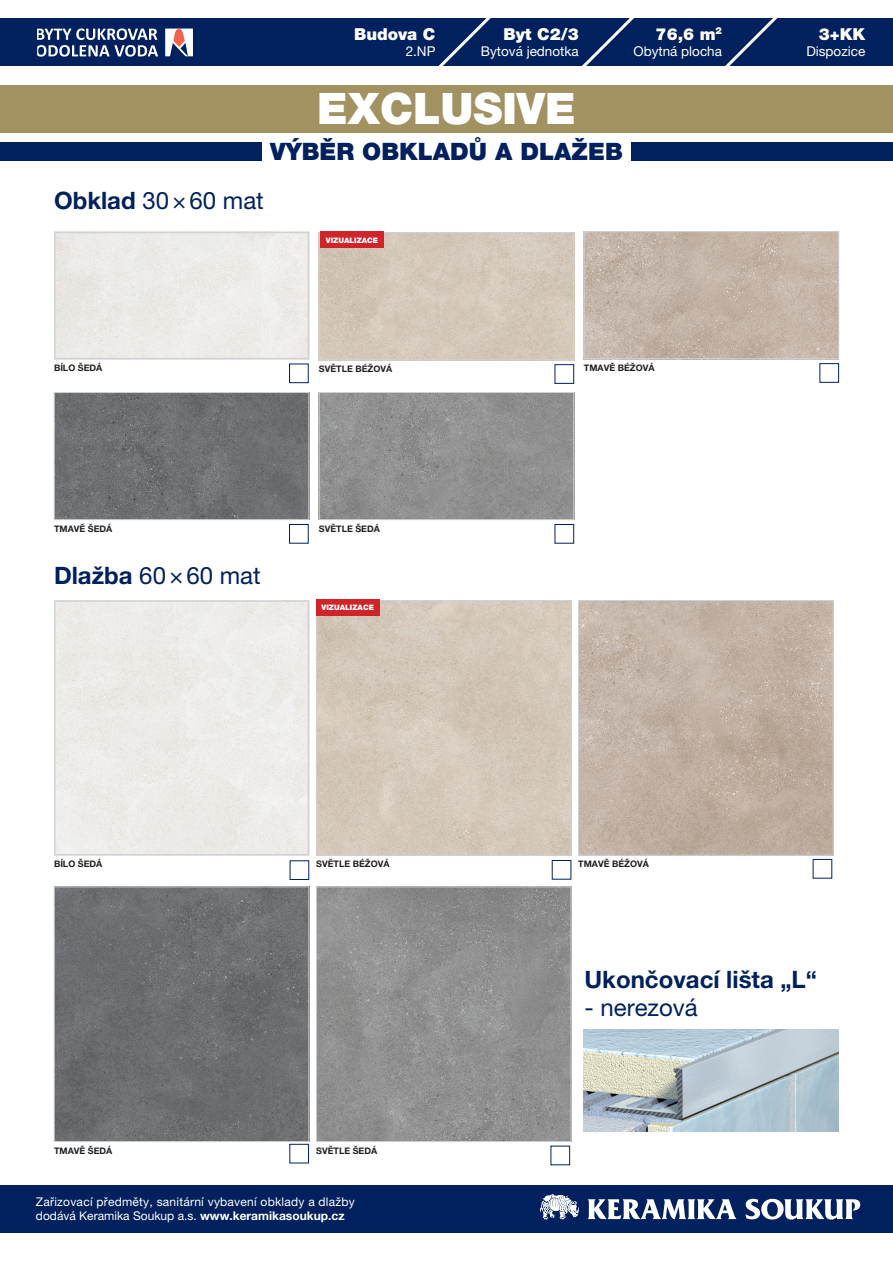
<style>
.page{position:relative;width:893px;height:1263px;background:#fff}
.page>*{position:absolute;margin:0;border:0;box-sizing:border-box;transform-origin:0 0}
.t1{font:900 43.5px "Helvetica Neue LT Pro";color:#fff}
._2013_popis_serie{font:24px "Helvetica Neue LT Pro";color:#00215d}
.t2{font:900 24px "Helvetica Neue LT Pro";color:#00215d}
._2013_popis_serie-2{font:700 24px "Helvetica Neue LT Pro";color:#00215d}
.t3{font:900 16.5px "Helvetica Neue LT Pro";color:#fff}
.t4{font:13.5px "Helvetica Neue LT Pro";color:#fff}
.t5{font:12px/14.4px "Helvetica Neue LT Pro";letter-spacing:.02em;color:#fff}
._2020_Popisek_pod_dl{font:700 9px "Helvetica Neue LT Pro";color:#231f20}
._2020_Popisek_pod_dl-2{font:900 7.5px "Helvetica Neue LT Pro";color:#fff}
.s1{font-weight:700}
</style>
<div class="page">
<div style="left:0;top:1185px;width:893px;height:48px;background:#00215d"></div>
<svg style="left:588px;top:1199px;width:149px;height:20px"></svg>
<svg style="left:745px;top:1199px;width:115px;height:20px"></svg>
<svg style="left:540px;top:1194px;width:39px;height:25px"></svg>
<div style="left:0;top:85px;width:893px;height:48px;background:#a29161"></div>
<div style="left:0;top:18px;width:893px;height:48px;background:#00215d"></div>
<svg style="left:37px;top:28px;width:121px;height:29px"></svg>
<svg style="left:165px;top:29px;width:28px;height:27px"></svg>
<svg style="left:438px;top:18px;width:53px;height:48px"></svg>
<svg style="left:582px;top:18px;width:52px;height:48px"></svg>
<svg style="left:725px;top:18px;width:53px;height:48px"></svg>
<div style="left:0;top:142px;width:261px;height:19px;background:#00215d"></div>
<div style="left:632px;top:142px;width:261px;height:19px;background:#00215d"></div>
<div style="left:555px;top:364px;width:19px;height:20px;border:1px solid #00215d"></div>
<img style="left:321px;top:394px;width:251px;height:124px">
<div style="left:319px;top:392px;width:255px;height:128px;border:1px solid #d1d2d4"></div>
<img style="left:56px;top:394px;width:251px;height:124px">
<div style="left:54px;top:392px;width:255px;height:128px;border:1px solid #d1d2d4"></div>
<div style="left:57px;top:235px;width:249px;height:121px;background:#edebe8"></div>
<div style="left:54px;top:232px;width:255px;height:127px;border:2px solid #d1d2d4"></div>
<div style="left:289px;top:364px;width:20px;height:19px;border:1px solid #00215d"></div>
<img style="left:56px;top:889px;width:251px;height:251px">
<div style="left:54px;top:887px;width:255px;height:255px;border:1px solid #d1d2d4"></div>
<div style="left:289px;top:1144px;width:20px;height:19px;border:1px solid #00215d"></div>
<img style="left:318px;top:889px;width:251px;height:251px">
<div style="left:316px;top:887px;width:255px;height:255px;border:1px solid #d1d2d4"></div>
<div style="left:551px;top:1146px;width:19px;height:19px;border:1px solid #00215d"></div>
<div style="left:57px;top:603px;width:249px;height:249px;background:#edece9"></div>
<div style="left:54px;top:600px;width:255px;height:255px;border:2px solid #d1d2d4"></div>
<div style="left:289px;top:524px;width:20px;height:20px;border:1px solid #00215d"></div>
<img style="left:586px;top:233px;width:251px;height:124px">
<div style="left:584px;top:231px;width:255px;height:128px;border:1px solid #d1d2d4"></div>
<div style="left:819px;top:363px;width:20px;height:20px;border:1px solid #00215d"></div>
<div style="left:555px;top:524px;width:19px;height:20px;border:1px solid #00215d"></div>
<img style="left:580px;top:602px;width:251px;height:251px">
<div style="left:578px;top:600px;width:255px;height:255px;border:1px solid #d1d2d4"></div>
<div style="left:813px;top:859px;width:19px;height:19px;border:1px solid #00215d"></div>
<img style="left:318px;top:602px;width:251px;height:251px">
<div style="left:316px;top:600px;width:255px;height:255px;border:1px solid #d1d2d4"></div>
<div style="left:552px;top:860px;width:19px;height:19px;border:1px solid #00215d"></div>
<div style="left:316px;top:600px;width:63px;height:16px;background:#d1232a"></div>
<img style="left:584px;top:1030px;width:255px;height:101px">
<img style="left:321px;top:234px;width:251px;height:124px">
<div style="left:319px;top:232px;width:255px;height:128px;border:1px solid #d1d2d4"></div>
<div style="left:320px;top:232px;width:64px;height:16px;background:#d1232a"></div>
<h3 class="t3" style="left:354px;top:24px;width:83px">Budova C</h3>
<h3 class="t4" style="left:406px;top:43px;width:31px">2.NP</h3>
<h3 class="t3" style="left:503px;top:24px;width:77px">Byt C2/3</h3>
<h3 class="t4" style="left:481px;top:43px;width:99px">Bytová jednotka</h3>
<h3 class="t3" style="left:656px;top:24px;width:68px">76,6 m<sup>2</sup></h3>
<h3 class="t4" style="left:633px;top:43px;width:90px">Obytná plocha</h3>
<h1 class="t1" style="left:317px;top:83px;width:260px">EXCLUSIVE</h1>
<p class="t2" style="left:270px;top:137px;width:354px">VÝBĚR OBKLADŮ A DLAŽEB</p>
<p class="_2013_popis_serie" style="left:54px;top:186px;width:211px"><span class="s1">Obklad</span> 30×60 mat</p>
<p class="_2020_Popisek_pod_dl-2" style="left:326px;top:235px;width:54px">VIZUALIZACE</p>
<p class="_2020_Popisek_pod_dl" style="left:54px;top:362px;width:50px">BÍLO ŠEDÁ</p>
<p class="_2020_Popisek_pod_dl" style="left:319px;top:363px;width:75px">SVĚTLE BÉŽOVÁ</p>
<p class="_2020_Popisek_pod_dl" style="left:54px;top:523px;width:60px">TMAVĚ ŠEDÁ</p>
<p class="_2020_Popisek_pod_dl" style="left:319px;top:523px;width:63px">SVĚTLE ŠEDÁ</p>
<p class="_2013_popis_serie" style="left:54px;top:561px;width:208px"><span class="s1">Dlažba</span> 60×60 mat</p>
<p class="_2020_Popisek_pod_dl-2" style="left:322px;top:603px;width:54px">VIZUALIZACE</p>
<p class="_2020_Popisek_pod_dl" style="left:584px;top:362px;width:72px">TMAVĚ BÉŽOVÁ</p>
<h3 class="t3" style="left:819px;top:24px;width:48px">3+KK</h3>
<h3 class="t4" style="left:806px;top:43px;width:60px">Dispozice</h3>
<p class="_2020_Popisek_pod_dl" style="left:54px;top:859px;width:50px">BÍLO ŠEDÁ</p>
<p class="_2020_Popisek_pod_dl" style="left:316px;top:859px;width:75px">SVĚTLE BÉŽOVÁ</p>
<p class="_2020_Popisek_pod_dl" style="left:578px;top:859px;width:72px">TMAVĚ BÉŽOVÁ</p>
<p class="_2020_Popisek_pod_dl" style="left:54px;top:1145px;width:60px">TMAVĚ ŠEDÁ</p>
<p class="_2020_Popisek_pod_dl" style="left:316px;top:1145px;width:63px">SVĚTLE ŠEDÁ</p>
<h3 class="t5" style="left:36px;top:1194px;width:320px">Zařizovací předměty, sanitární vybavení obklady a dlažby dodává Keramika Soukup a.s. <span class="s1">www.keramikasoukup.cz</span></h3>
<p class="_2013_popis_serie-2" style="left:584px;top:964px;width:234px">Ukončovací lišta „L“</p>
<p class="_2013_popis_serie" style="left:584px;top:993px;width:115px">- nerezová</p>
</div>
